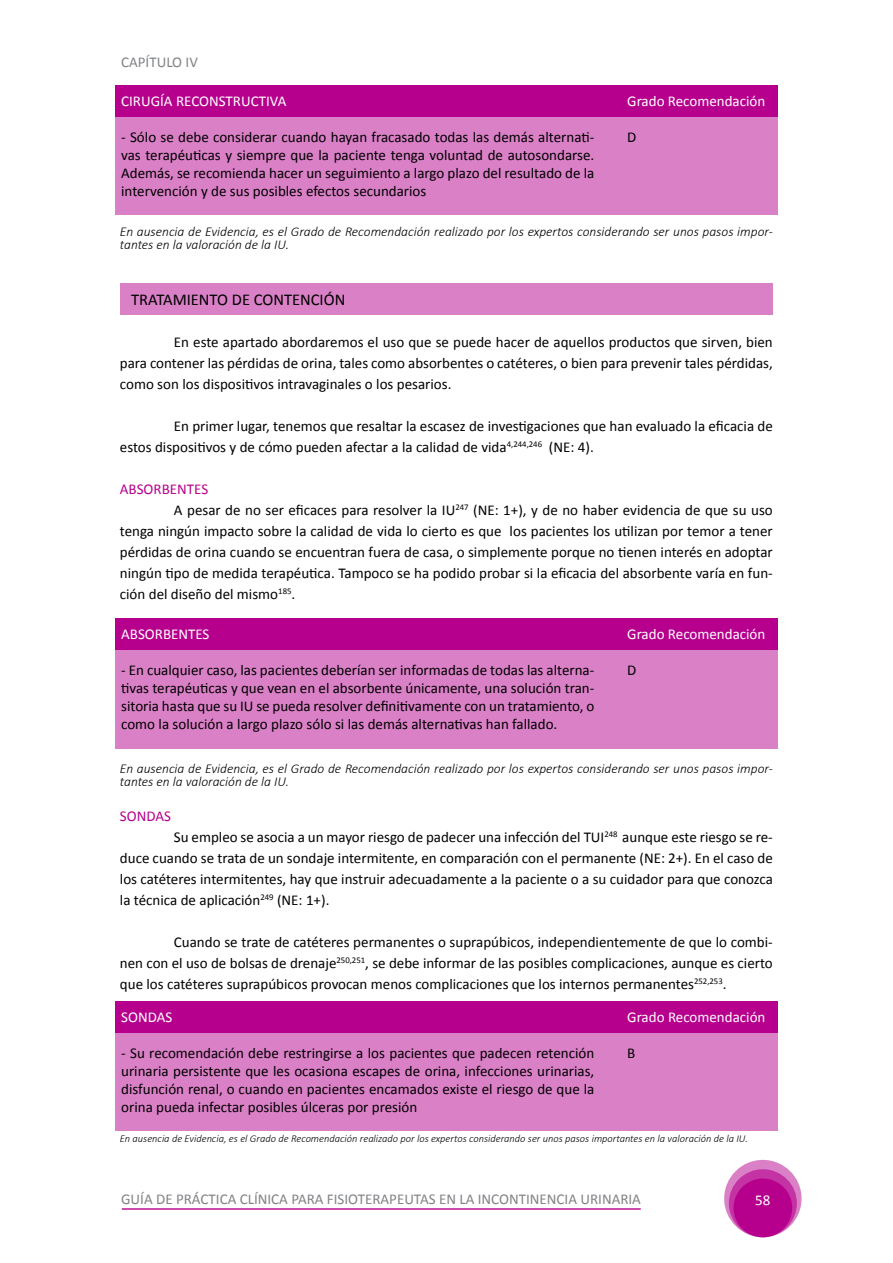
<style>
.page{position:relative;width:893px;height:1263px;background:#fff}
.page>*{position:absolute;margin:0;border:0;box-sizing:border-box;transform-origin:0 0}
.t1{font:16.5px "Calibri";color:#000}
.t2{font:15px/18px "Calibri";color:#000;text-align:justify}
.t3{font:15px "Calibri";color:#fff}
.t4{font:15px "Calibri";color:#808285}
.t5{font:15px "Calibri";color:#b6008d}
.t6{font:italic 300 13.5px/13.5px "Calibri";color:#000}
.t7{font:italic 300 10.5px "Calibri";color:#000}
</style>
<div class="page">
<svg style="left:724px;top:1160px;width:77px;height:77px"></svg>
<svg style="left:729px;top:1169px;width:68px;height:68px"></svg>
<div style="left:733px;top:1178px;width:59px;height:59px;background:#b6008d;border-radius:50%"></div>
<hr style="left:122px;top:1208px;width:519px;height:2px;background:#bb1496">
<div style="left:120px;top:283px;width:653px;height:32px;background:#da80c6"></div>
<div style="left:115px;top:85px;width:663px;height:31px;background:#b6008d"></div>
<div style="left:115px;top:116px;width:663px;height:99px;background:#da80c6"></div>
<div style="left:115px;top:619px;width:663px;height:31px;background:#b6008d"></div>
<div style="left:115px;top:650px;width:663px;height:98px;background:#da80c6"></div>
<div style="left:115px;top:1001px;width:663px;height:32px;background:#b6008d"></div>
<div style="left:115px;top:1033px;width:663px;height:98px;background:#da80c6"></div>
<p class="t4" style="left:121px;top:53px;width:78px">CAPÍTULO IV</p>
<p class="t3" style="left:121px;top:91px;width:167px">CIRUGÍA RECONSTRUCTIVA</p>
<p class="t2" style="left:121px;top:128px;width:475px">- Sólo se debe considerar cuando hayan fracasado todas las demás alternati&shy;vas terapéuticas y siempre que la paciente tenga voluntad de autosondarse.<br>Además, se recomienda hacer un seguimiento a largo plazo del resultado de la intervención y de sus posibles efectos secundarios</p>
<p class="t3" style="left:627px;top:91px;width:140px">Grado Recomendación</p>
<p class="t2" style="left:627px;top:128px;width:11px">D</p>
<p class="t6" style="left:120px;top:224px;width:654px">En ausencia de Evidencia, es el Grado de Recomendación realizado por los expertos considerando ser unos pasos impor&shy;tantes en la valoración de la IU.</p>
<p class="t1" style="left:131px;top:289px;width:216px">TRATAMIENTO DE CONTENCIÓN</p>
<p class="t2" style="left:120px;top:331px;width:654px;line-height:21px;text-indent:54px">En este apartado abordaremos el uso que se puede hacer de aquellos productos que sirven, bien para contener las pérdidas de orina, tales como absorbentes o catéteres, o bien para prevenir tales pérdidas, como son los dispositivos intravaginales o los pesarios.</p>
<p class="t2" style="left:120px;top:415px;width:654px;line-height:21px;text-indent:54px">En primer lugar, tenemos que resaltar la escasez de investigaciones que han evaluado la eficacia de estos dispositivos y de cómo pueden afectar a la calidad de vida<sup>4,244,246</sup> (NE: 4).</p>
<p class="t5" style="left:120px;top:479px;width:90px">ABSORBENTES</p>
<p class="t2" style="left:174px;top:501px;width:600px">A pesar de no ser eficaces para resolver la IU<sup>247</sup> (NE: 1+), y de no haber evidencia de que su uso</p>
<p class="t2" style="left:120px;top:522px;width:654px">tenga ningún impacto sobre la calidad de vida lo cierto es que los pacientes los utilizan por temor a tener</p>
<p class="t2" style="left:120px;top:543px;width:654px">pérdidas de orina cuando se encuentran fuera de casa, o simplemente porque no tienen interés en adoptar</p>
<p class="t2" style="left:120px;top:564px;width:654px">ningún tipo de medida terapéutica. Tampoco se ha podido probar si la eficacia del absorbente varía en fun-</p>
<p class="t2" style="left:120px;top:585px;width:177px">ción del diseño del mismo<sup>185</sup>.</p>
<p class="t3" style="left:121px;top:625px;width:90px">ABSORBENTES</p>
<p class="t2" style="left:121px;top:661px;width:475px">- En cualquier caso, las pacientes deberían ser informadas de todas las alterna&shy;tivas terapéuticas y que vean en el absorbente únicamente, una solución tran&shy;sitoria hasta que su IU se pueda resolver definitivamente con un tratamiento, o como la solución a largo plazo sólo si las demás alternativas han fallado.</p>
<p class="t3" style="left:627px;top:625px;width:140px">Grado Recomendación</p>
<p class="t2" style="left:627px;top:661px;width:11px">D</p>
<p class="t6" style="left:120px;top:761px;width:654px">En ausencia de Evidencia, es el Grado de Recomendación realizado por los expertos considerando ser unos pasos impor&shy;tantes en la valoración de la IU.</p>
<p class="t5" style="left:120px;top:806px;width:53px">SONDAS</p>
<p class="t2" style="left:120px;top:826px;width:654px;line-height:21px;text-indent:54px">Su empleo se asocia a un mayor riesgo de padecer una infección del TUI<sup>248</sup> aunque este riesgo se re&shy;duce cuando se trata de un sondaje intermitente, en comparación con el permanente (NE: 2+). En el caso de los catéteres intermitentes, hay que instruir adecuadamente a la paciente o a su cuidador para que conozca la técnica de aplicación<sup>249</sup> (NE: 1+).</p>
<p class="t2" style="left:120px;top:931px;width:654px;line-height:21px;text-indent:54px">Cuando se trate de catéteres permanentes o suprapúbicos, independientemente de que lo combi&shy;nen con el uso de bolsas de drenaje<sup>250,251</sup>, se debe informar de las posibles complicaciones, aunque es cierto que los catéteres suprapúbicos provocan menos complicaciones que los internos permanentes<sup>252,253</sup>.</p>
<p class="t3" style="left:121px;top:1008px;width:53px">SONDAS</p>
<p class="t2" style="left:121px;top:1044px;width:475px">- Su recomendación debe restringirse a los pacientes que padecen retención urinaria persistente que les ocasiona escapes de orina, infecciones urinarias, disfunción renal, o cuando en pacientes encamados existe el riesgo de que la orina pueda infectar posibles úlceras por presión</p>
<p class="t3" style="left:627px;top:1008px;width:140px">Grado Recomendación</p>
<p class="t2" style="left:627px;top:1044px;width:10px">B</p>
<p class="t7" style="left:120px;top:1132px;width:629px">En ausencia de Evidencia, es el Grado de Recomendación realizado por los expertos considerando ser unos pasos importantes en la valoración de la IU.</p>
<p class="t4" style="left:121px;top:1190px;width:521px">GUÍA DE PRÁCTICA CLÍNICA PARA FISIOTERAPEUTAS EN LA INCONTINENCIA URINARIA</p>
<p class="t3" style="left:755px;top:1191px;width:17px">58</p>
</div>
